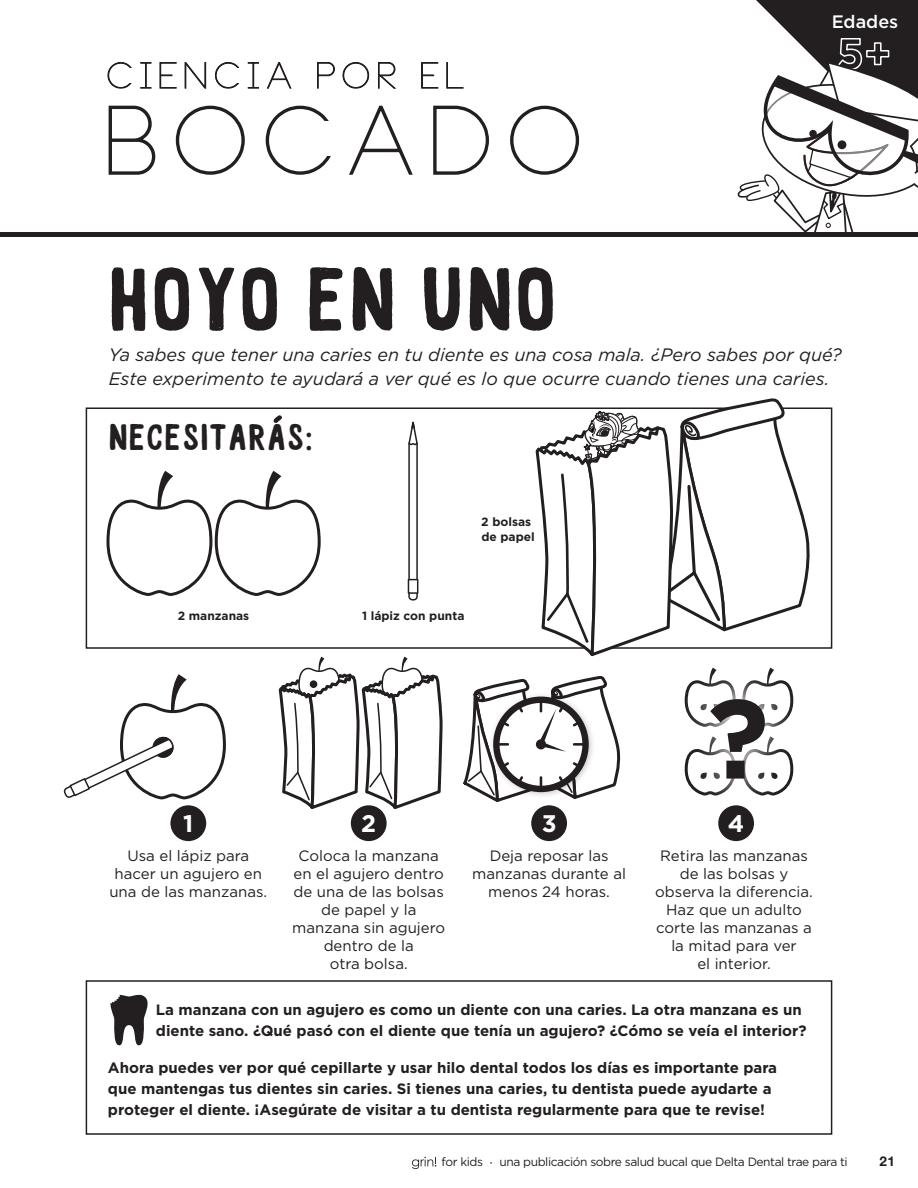
<style>
.page{position:relative;width:918px;height:1188px;background:#fff}
.page>*{position:absolute;margin:0;border:0;box-sizing:border-box;transform-origin:0 0}
.t1{font:100 94.35px "Neou";letter-spacing:.14em;color:#231f20}
.t2{font:90.6px "Whitewood";color:#231f20}
.t3{font:37.2px "Whitewood";color:#231f20}
.t4{font:700 24px "Gotham";color:#fff}
.t5{font:italic 18px/24px "Gotham";color:#231f20}
.t6{font:500 18px "Gotham";color:#fff}
.t7{font:700 15px/21px "Gotham";color:#231f20}
.t8{font:15px/18px "Gotham";color:#231f20;text-align:center}
.t9{font:700 13.5px "Helvetica Neue LT Std";color:#231f20}
.t10{font:12px "Gotham";letter-spacing:-.035em;color:#231f20}
.t11{font:700 12px/14.4px "Gotham";color:#231f20}
.s1{font-family:"Myriad Pro"}
.s2{font-size:6px}
</style>
<div class="page">
<svg style="left:412px;top:1157px;width:24px;height:12px"></svg>
<svg style="left:738px;top:0;width:180px;height:232px"></svg>
<div style="left:0;top:232px;width:918px;height:5px;background:#231f20"></div>
<div style="left:86px;top:407px;width:746px;height:242px;border:2px solid #231f20"></div>
<div style="left:86px;top:980px;width:746px;height:155px;border:2px solid #231f20"></div>
<div style="left:408px;top:442px;width:10px;height:139px;border:2px solid #231f20"></div>
<div style="left:408px;top:586px;width:10px;height:15px;border:2px solid #231f20;border-radius:3px"></div>
<div style="left:408px;top:580px;width:10px;height:13px;background:#fff"></div>
<div style="left:408px;top:579px;width:10px;height:15px;border:2px solid #231f20"></div>
<svg style="left:408px;top:421px;width:10px;height:25px"></svg>
<svg style="left:106px;top:471px;width:215px;height:125px"></svg>
<img style="left:718px;top:610px;width:115px;height:232px">
<div style="left:170px;top:805px;width:36px;height:36px;background:#231f20;border-radius:50%"></div>
<div style="left:351px;top:805px;width:36px;height:36px;background:#231f20;border-radius:50%"></div>
<div style="left:531px;top:805px;width:36px;height:36px;background:#231f20;border-radius:50%"></div>
<div style="left:718px;top:805px;width:36px;height:36px;background:#231f20;border-radius:50%"></div>
<svg style="left:110px;top:995px;width:38px;height:50px"></svg>
<svg style="left:278px;top:657px;width:165px;height:160px"></svg>
<svg style="left:461px;top:398px;width:351px;height:408px"></svg>
<svg style="left:118px;top:674px;width:108px;height:126px"></svg>
<svg style="left:273px;top:415px;width:9px;height:8px"></svg>
<svg style="left:107px;top:62px;width:25px;height:27px"></svg>
<svg style="left:140px;top:62px;width:12px;height:27px"></svg>
<svg style="left:159px;top:62px;width:18px;height:27px"></svg>
<svg style="left:185px;top:62px;width:21px;height:27px"></svg>
<svg style="left:215px;top:62px;width:25px;height:27px"></svg>
<svg style="left:248px;top:62px;width:11px;height:27px"></svg>
<svg style="left:267px;top:62px;width:25px;height:27px"></svg>
<svg style="left:317px;top:62px;width:18px;height:27px"></svg>
<svg style="left:342px;top:62px;width:27px;height:27px"></svg>
<svg style="left:378px;top:62px;width:18px;height:27px"></svg>
<svg style="left:421px;top:62px;width:17px;height:27px"></svg>
<svg style="left:446px;top:62px;width:18px;height:27px"></svg>
<svg style="left:108px;top:105px;width:48px;height:70px"></svg>
<svg style="left:175px;top:105px;width:70px;height:70px"></svg>
<svg style="left:265px;top:105px;width:66px;height:70px"></svg>
<svg style="left:349px;top:105px;width:64px;height:70px"></svg>
<svg style="left:433px;top:105px;width:56px;height:70px"></svg>
<svg style="left:510px;top:105px;width:70px;height:70px"></svg>
<div style="left:315px;top:122px;width:36px;height:34px;background:#fff"></div>
<div style="left:125px;top:68px;width:15px;height:15px;background:#fff"></div>
<div style="left:233px;top:68px;width:15px;height:15px;background:#fff"></div>
<p class="t1" style="left:109px;top:94px;width:480px">BOCADO</p>
<p class="t6" style="left:832px;top:12px;width:68px">Edades</p>
<p class="t2" style="left:108px;top:259px;width:451px">HOYO EN UNO</p>
<p class="t5" style="left:109px;top:342px;width:734px">Ya sabes que tener una caries en tu diente es una cosa mala. ¿Pero sabes por qué?<br>Este experimento te ayudará a ver qué es lo que ocurre cuando tienes una caries.</p>
<p class="t3" style="left:108px;top:421px;width:206px">NECESITARAS<span class="s1">:</span></p>
<p class="t11" style="left:481px;top:515px;width:55px">2 bolsas de papel</p>
<p class="t11" style="left:178px;top:608px;width:73px">2 manzanas</p>
<p class="t11" style="left:362px;top:608px;width:104px">1 lápiz con punta</p>
<p class="t4" style="left:183px;top:810px;width:12px">1</p>
<p class="t4" style="left:361px;top:810px;width:16px">2</p>
<p class="t4" style="left:542px;top:810px;width:16px">3</p>
<p class="t4" style="left:728px;top:810px;width:18px">4</p>
<p class="t8" style="left:109px;top:846px;width:159px">Usa el lápiz para hacer un agujero en una de las manzanas.</p>
<p class="t8" style="left:292px;top:846px;width:154px">Coloca la manzana en el agujero dentro de una de las bolsas de papel y la manzana sin agujero dentro de la<br>otra bolsa.</p>
<p class="t8" style="left:472px;top:846px;width:155px">Deja reposar las manzanas durante al menos 24 horas.</p>
<p class="t8" style="left:655px;top:846px;width:159px">Retira las manzanas de las bolsas y observa la diferencia.<br>Haz que un adulto corte las manzanas a la mitad para ver<br>el interior.</p>
<p class="t7" style="left:156px;top:999px;width:652px">La manzana con un agujero es como un diente con una caries. La otra manzana es un diente sano. ¿Qué pasó con el diente que tenía un agujero? ¿Cómo se veía el interior?</p>
<p class="t7" style="left:108px;top:1057px;width:671px">Ahora puedes ver por qué cepillarte y usar hilo dental todos los días es importante para que mantengas tus dientes sin caries. Si tienes una caries, tu dentista puede ayudarte a proteger el diente. ¡Asegúrate de visitar a tu dentista regularmente para que te revise!</p>
<p class="t10" style="left:442px;top:1155px;width:43px">for kids</p>
<p class="t10" style="left:490px;top:1155px;width:359px"><span class="s2">•</span> una publicación sobre salud bucal que Delta Dental trae para ti</p>
<p class="t9" style="left:880px;top:1153px;width:17px">21</p>
</div>
